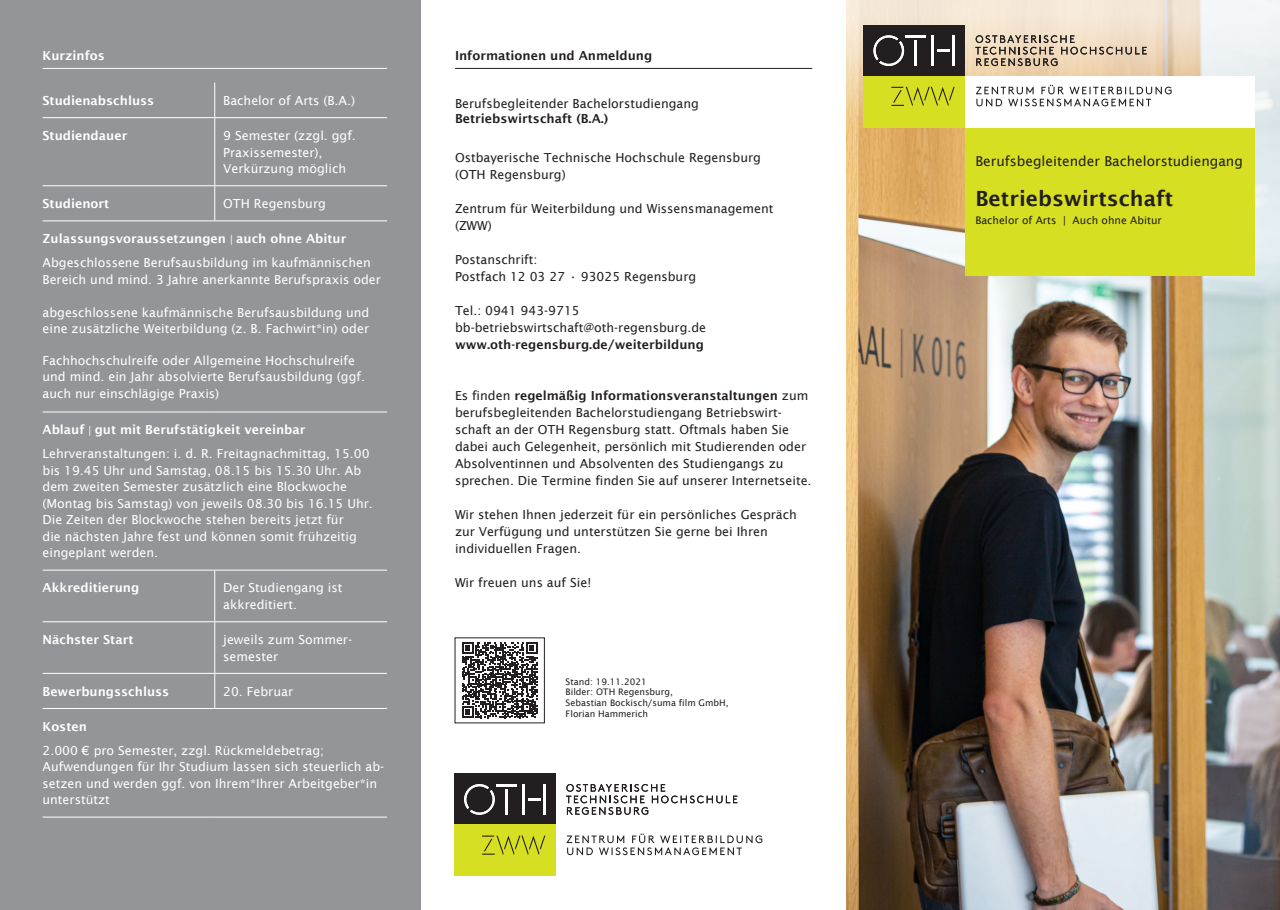
<style>
.page{position:relative;width:1280px;height:910px;background:#fff}
.page>*{position:absolute;margin:0;border:0;box-sizing:border-box;transform-origin:0 0}
.Fliesstext_Titel{font:600 21px "Lucida Sans";color:#231f20}
.Fliesstext_Titel-2{font:13.65px "Lucida Sans";color:#231f20}
.Fließtext_8_5_11pt{font:12.45px/16.5px "Lucida Sans";color:#fff}
.Fließtext_8_5_11pt-2{font:12.45px/17px "Lucida Sans";color:#231f20}
.Fließtext_8_5_11pt-3{font:600 12.45px "Lucida Sans";color:#fff}
.Fließtext_8_5_11pt-4{font:600 12.45px "Lucida Sans";color:#231f20}
.Headline_Unterstrich{font:600 12.45px "Lucida Sans";color:#231f20}
.Headline_Unterstrich-2{font:600 12.45px "Lucida Sans";color:#fff}
.Fliesstext_Titel-3{font:10.5px "Lucida Sans";color:#231f20}
.Fließtext_8_5_11pt-5{font:9px "Lucida Sans";color:#231f20}
.s1{font-weight:400;font-size:10.5px}
.s2{font-weight:600}
</style>
<div class="page">
<img style="left:846px;top:128px;width:434px;height:782px">
<div style="left:0;top:0;width:421px;height:910px;background:#939598"></div>
<hr style="left:43px;top:68px;width:344px;height:1px;background:#fff">
<hr style="left:214px;top:83px;width:1px;height:34px;background:#fff">
<hr style="left:43px;top:117px;width:172px;height:1px;background:#fff">
<hr style="left:215px;top:117px;width:172px;height:1px;background:#fff">
<hr style="left:214px;top:118px;width:1px;height:67px;background:#fff">
<hr style="left:43px;top:185px;width:172px;height:1px;background:#fff">
<hr style="left:215px;top:185px;width:172px;height:1px;background:#fff">
<hr style="left:214px;top:186px;width:1px;height:34px;background:#fff">
<hr style="left:43px;top:220px;width:172px;height:1px;background:#fff">
<hr style="left:215px;top:220px;width:172px;height:1px;background:#fff">
<hr style="left:43px;top:412px;width:172px;height:1px;background:#fff">
<hr style="left:215px;top:412px;width:172px;height:1px;background:#fff">
<hr style="left:43px;top:570px;width:172px;height:1px;background:#fff">
<hr style="left:215px;top:570px;width:172px;height:1px;background:#fff">
<hr style="left:214px;top:570px;width:1px;height:51px;background:#fff">
<hr style="left:43px;top:621px;width:172px;height:1px;background:#fff">
<hr style="left:215px;top:621px;width:172px;height:1px;background:#fff">
<hr style="left:214px;top:622px;width:1px;height:51px;background:#fff">
<hr style="left:43px;top:673px;width:172px;height:1px;background:#fff">
<hr style="left:215px;top:673px;width:172px;height:1px;background:#fff">
<hr style="left:214px;top:674px;width:1px;height:34px;background:#fff">
<hr style="left:43px;top:708px;width:172px;height:1px;background:#fff">
<hr style="left:215px;top:708px;width:172px;height:1px;background:#fff">
<hr style="left:43px;top:817px;width:172px;height:1px;background:#fff">
<hr style="left:215px;top:817px;width:172px;height:1px;background:#fff">
<hr style="left:455px;top:68px;width:357px;height:1px;background:#231f20">
<svg style="left:462px;top:642px;width:76px;height:76px"></svg>
<div style="left:965px;top:126px;width:289px;height:150px;background:#d6df21"></div>
<div style="left:454px;top:774px;width:102px;height:51px;background:#231f20"></div>
<div style="left:454px;top:825px;width:102px;height:51px;background:#d6df21"></div>
<hr style="left:497px;top:784px;width:20px;height:2px;background:#fff">
<hr style="left:506px;top:789px;width:2px;height:26px;background:#fff">
<svg style="left:528px;top:798px;width:12px;height:2px"></svg>
<hr style="left:522px;top:784px;width:2px;height:31px;background:#fff">
<hr style="left:543px;top:784px;width:3px;height:31px;background:#fff">
<svg style="left:464px;top:784px;width:31px;height:31px"></svg>
<svg style="left:566px;top:784px;width:171px;height:31px"></svg>
<svg style="left:482px;top:836px;width:63px;height:19px"></svg>
<svg style="left:567px;top:834px;width:195px;height:21px"></svg>
<svg style="left:846px;top:0;width:434px;height:128px;background:#f0e4d4"></svg>
<div style="left:863px;top:25px;width:102px;height:51px;background:#231f20"></div>
<div style="left:965px;top:76px;width:289px;height:51px;background:#fff"></div>
<div style="left:863px;top:76px;width:102px;height:51px;background:#d6df21"></div>
<hr style="left:906px;top:35px;width:20px;height:3px;background:#fff">
<hr style="left:915px;top:41px;width:2px;height:25px;background:#fff">
<svg style="left:937px;top:50px;width:13px;height:2px"></svg>
<hr style="left:932px;top:35px;width:2px;height:31px;background:#fff">
<hr style="left:953px;top:35px;width:2px;height:31px;background:#fff">
<svg style="left:873px;top:35px;width:31px;height:31px"></svg>
<svg style="left:975px;top:35px;width:172px;height:31px;background:#c7b59e"></svg>
<svg style="left:891px;top:87px;width:64px;height:19px"></svg>
<svg style="left:976px;top:85px;width:195px;height:21px"></svg>
<p class="Headline_Unterstrich-2" style="left:43px;top:48px;width:64px">Kurzinfos</p>
<p class="Fließtext_8_5_11pt-3" style="left:43px;top:93px;width:113px">Studienabschluss</p>
<p class="Fließtext_8_5_11pt" style="left:223px;top:92px;width:133px">Bachelor of Arts (B.A.)</p>
<p class="Fließtext_8_5_11pt-3" style="left:43px;top:128px;width:86px">Studiendauer</p>
<p class="Fließtext_8_5_11pt" style="left:223px;top:127px;width:134px">9 Semester (zzgl. ggf.<br>Praxissemester),</p>
<p class="Fließtext_8_5_11pt" style="left:223px;top:160px;width:124px">Verkürzung möglich</p>
<p class="Fließtext_8_5_11pt-3" style="left:43px;top:197px;width:68px">Studienort</p>
<p class="Fließtext_8_5_11pt" style="left:223px;top:195px;width:104px">OTH Regensburg</p>
<p class="Fließtext_8_5_11pt-3" style="left:43px;top:232px;width:305px">Zulassungsvoraussetzungen <span class="s1">|</span> auch ohne Abitur</p>
<p class="Fließtext_8_5_11pt" style="left:43px;top:255px;width:340px">Abgeschlossene Berufsausbildung im kaufmännischen<br>Bereich und mind. 3 Jahre anerkannte Berufspraxis oder</p>
<p class="Fließtext_8_5_11pt" style="left:43px;top:304px;width:328px">abgeschlossene kaufmännische Berufsausbildung und eine zusätzliche Weiterbildung (z. B. Fachwirt*in) oder</p>
<p class="Fließtext_8_5_11pt" style="left:43px;top:352px;width:314px">Fachhochschulreife oder Allgemeine Hochschulreife</p>
<p class="Fließtext_8_5_11pt" style="left:43px;top:369px;width:324px">und mind. ein Jahr absolvierte Berufsausbildung (ggf. auch nur einschlägige Praxis)</p>
<p class="Fließtext_8_5_11pt-3" style="left:43px;top:423px;width:264px">Ablauf <span class="s1">|</span> gut mit Berufstätigkeit vereinbar</p>
<p class="Fließtext_8_5_11pt" style="left:43px;top:446px;width:332px">Lehrveranstaltungen: i. d. R. Freitagnachmittag, 15.00 bis 19.45 Uhr und Samstag, 08.15 bis 15.30 Uhr. Ab dem zweiten Semester zusätzlich eine Blockwoche (Montag bis Samstag) von jeweils 08.30 bis 16.15 Uhr.<br>Die Zeiten der Blockwoche stehen bereits jetzt für<br>die nächsten Jahre fest und können somit frühzeitig eingeplant werden.</p>
<p class="Fließtext_8_5_11pt-3" style="left:43px;top:581px;width:98px">Akkreditierung</p>
<p class="Fließtext_8_5_11pt" style="left:223px;top:580px;width:121px">Der Studiengang ist</p>
<p class="Fließtext_8_5_11pt" style="left:223px;top:596px;width:75px">akkreditiert.</p>
<p class="Fließtext_8_5_11pt-3" style="left:43px;top:633px;width:92px">Nächster Start</p>
<p class="Fließtext_8_5_11pt" style="left:223px;top:631px;width:130px">jeweils zum Sommer-</p>
<p class="Fließtext_8_5_11pt" style="left:223px;top:648px;width:56px">semester</p>
<p class="Fließtext_8_5_11pt-3" style="left:43px;top:684px;width:128px">Bewerbungsschluss</p>
<p class="Fließtext_8_5_11pt" style="left:223px;top:683px;width:71px">20. Februar</p>
<p class="Fließtext_8_5_11pt-3" style="left:43px;top:719px;width:46px">Kosten</p>
<p class="Fließtext_8_5_11pt" style="left:43px;top:742px;width:283px">2.000 € pro Semester, zzgl. Rückmeldebetrag;</p>
<p class="Fließtext_8_5_11pt" style="left:43px;top:759px;width:343px">Aufwendungen für Ihr Studium lassen sich steuerlich ab&shy;setzen und werden ggf. von Ihrem*Ihrer Arbeitgeber*in unterstützt</p>
<p class="Headline_Unterstrich" style="left:455px;top:48px;width:199px">Informationen und Anmeldung</p>
<p class="Fließtext_8_5_11pt-2" style="left:455px;top:96px;width:245px">Berufsbegleitender Bachelorstudiengang</p>
<p class="Fließtext_8_5_11pt-4" style="left:455px;top:112px;width:155px">Betriebswirtschaft (B.A.)</p>
<p class="Fließtext_8_5_11pt-2" style="left:455px;top:149px;width:307px">Ostbayerische Technische Hochschule Regensburg</p>
<p class="Fließtext_8_5_11pt-2" style="left:455px;top:166px;width:112px">(OTH Regensburg)</p>
<p class="Fließtext_8_5_11pt-2" style="left:455px;top:200px;width:320px">Zentrum für Weiterbildung und Wissensmanagement (ZWW)</p>
<p class="Fließtext_8_5_11pt-2" style="left:455px;top:251px;width:243px">Postanschrift:<br>Postfach 12 03 27 • 93025 Regensburg</p>
<p class="Fließtext_8_5_11pt-2" style="left:455px;top:302px;width:126px">Tel.: 0941 943-9715</p>
<p class="Fließtext_8_5_11pt-2" style="left:455px;top:319px;width:253px">bb-betriebswirtschaft@oth-regensburg.de</p>
<p class="Fließtext_8_5_11pt-4" style="left:455px;top:337px;width:250px">www.oth-regensburg.de/weiterbildung</p>
<p class="Fließtext_8_5_11pt-2" style="left:455px;top:387px;width:358px">Es finden <span class="s2">regelmäßig Informationsveranstaltungen</span> zum berufsbegleitenden Bachelorstudiengang Betriebswirt&shy;schaft an der OTH Regensburg statt. Oftmals haben Sie dabei auch Gelegenheit, persönlich mit Studierenden oder Absolventinnen und Absolventen des Studiengangs zu sprechen. Die Termine finden Sie auf unserer Internetseite.</p>
<p class="Fließtext_8_5_11pt-2" style="left:455px;top:506px;width:343px">Wir stehen Ihnen jederzeit für ein persönliches Gespräch zur Verfügung und unterstützen Sie gerne bei Ihren</p>
<p class="Fließtext_8_5_11pt-2" style="left:455px;top:540px;width:128px">individuellen Fragen.</p>
<p class="Fließtext_8_5_11pt-2" style="left:455px;top:574px;width:138px">Wir freuen uns auf Sie!</p>
<p class="Fließtext_8_5_11pt-5" style="left:566px;top:676px;width:83px">Stand: 19.11.2021</p>
<p class="Fließtext_8_5_11pt-5" style="left:566px;top:687px;width:109px">Bilder: OTH Regensburg,</p>
<p class="Fließtext_8_5_11pt-5" style="left:566px;top:698px;width:165px">Sebastian Bockisch/suma film GmbH,</p>
<p class="Fließtext_8_5_11pt-5" style="left:566px;top:709px;width:84px">Florian Hammerich</p>
<p class="Fliesstext_Titel-2" style="left:975px;top:153px;width:269px">Berufsbegleitender Bachelorstudiengang</p>
<p class="Fliesstext_Titel" style="left:975px;top:187px;width:199px">Betriebswirtschaft</p>
<p class="Fliesstext_Titel-3" style="left:975px;top:214px;width:188px">Bachelor of Arts | Auch ohne Abitur</p>
</div>
